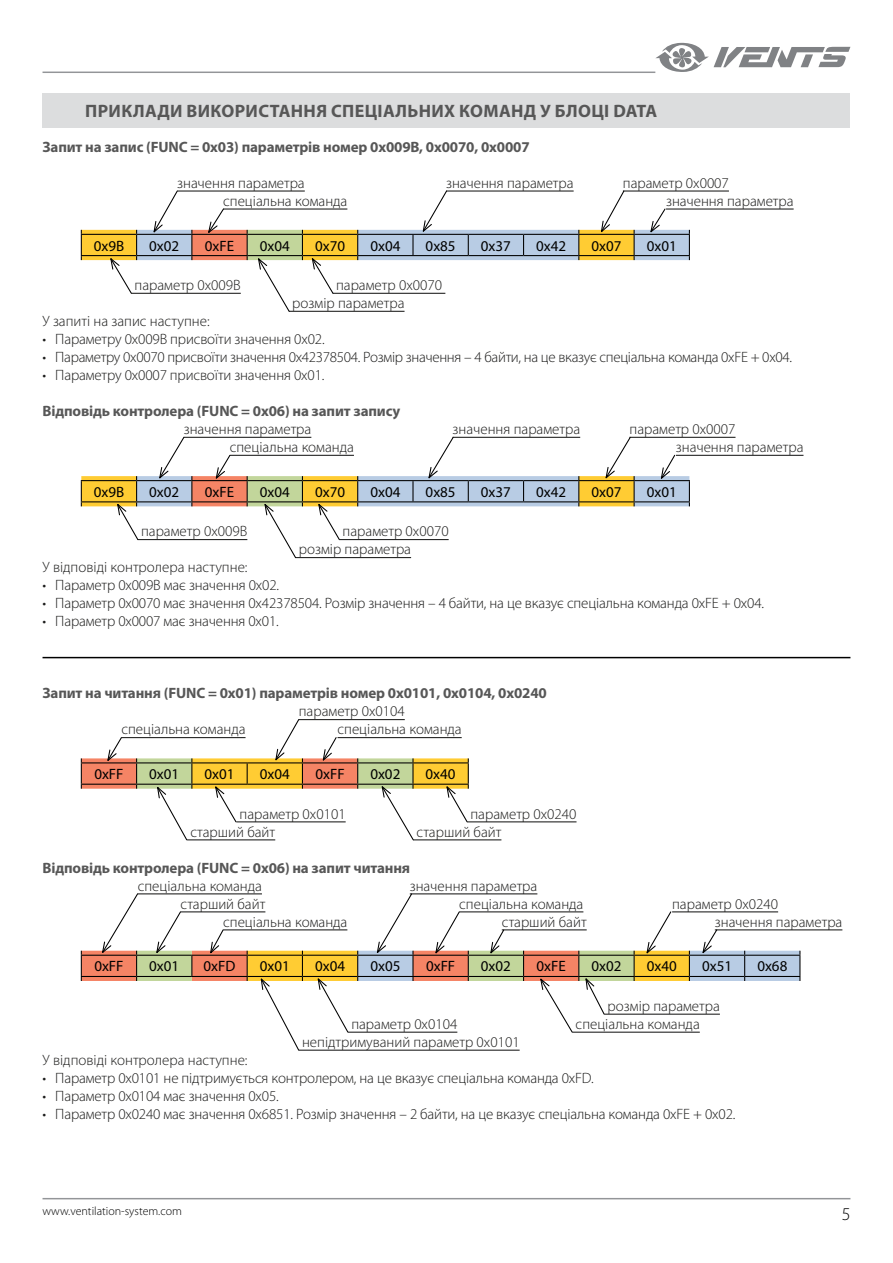
<style>
.page{position:relative;width:893px;height:1263px;background:#fff}
.page>*{position:absolute;margin:0;border:0;box-sizing:border-box;transform-origin:0 0}
.t1{font:700 18px "Myriad Pro";letter-spacing:.02em;color:#575757}
.t2{font:300 18px "Myriad Pro";color:#000}
.t3{font:300 15px/18px "Myriad Pro";color:#1c1c1b}
.t4{font:700 15px "Myriad Pro";letter-spacing:-.01em;color:#575757}
.t5{font:15px "Myriad Pro";color:#000}
.t6{font:300 15px "Myriad Pro";letter-spacing:-.02em;color:#1c1c1b}
.t7{font:300 12px "Myriad Pro";color:#000}
</style>
<div class="page">
<hr style="left:43px;top:1198px;width:807px;height:1px;background:#939598">
<hr style="left:43px;top:72px;width:612px;height:1px;background:#939598">
<svg style="left:655px;top:43px;width:195px;height:29px"></svg>
<div style="left:43px;top:94px;width:807px;height:34px;background:#dcddde"></div>
<hr style="left:623px;top:190px;width:106px;height:2px;background:#1c1c1b">
<hr style="left:666px;top:208px;width:128px;height:2px;background:#1c1c1b">
<hr style="left:629px;top:437px;width:106px;height:1px;background:#1c1c1b">
<hr style="left:676px;top:455px;width:127px;height:1px;background:#1c1c1b">
<hr style="left:467px;top:821px;width:109px;height:1px;background:#1c1c1b">
<hr style="left:413px;top:839px;width:88px;height:1px;background:#1c1c1b">
<hr style="left:715px;top:929px;width:127px;height:1px;background:#1c1c1b">
<svg style="left:81px;top:190px;width:609px;height:122px"></svg>
<svg style="left:81px;top:436px;width:609px;height:123px"></svg>
<svg style="left:81px;top:719px;width:388px;height:122px"></svg>
<svg style="left:81px;top:893px;width:719px;height:158px"></svg>
<hr style="left:43px;top:657px;width:807px;height:1px;background:#000">
<p class="t1" style="left:85px;top:99px;width:574px">ПРИКЛАДИ ВИКОРИСТАННЯ СПЕЦІАЛЬНИХ КОМАНД У БЛОЦІ DATA</p>
<p class="t4" style="left:43px;top:137px;width:489px">Запит на запис (FUNC = 0x03) параметрів номер 0x009B, 0x0070, 0x0007</p>
<p class="t3" style="left:177px;top:174px;width:129px">значення параметра</p>
<p class="t3" style="left:446px;top:174px;width:129px">значення параметра</p>
<p class="t3" style="left:623px;top:174px;width:108px">параметр 0x0007</p>
<p class="t3" style="left:223px;top:192px;width:126px">спеціальна команда</p>
<p class="t3" style="left:666px;top:192px;width:129px">значення параметра</p>
<p class="t5" style="left:94px;top:236px;width:32px">0x9B</p>
<p class="t5" style="left:149px;top:236px;width:32px">0x02</p>
<p class="t5" style="left:205px;top:236px;width:31px">0xFE</p>
<p class="t5" style="left:260px;top:236px;width:32px">0x04</p>
<p class="t5" style="left:315px;top:236px;width:32px">0x70</p>
<p class="t5" style="left:370px;top:236px;width:32px">0x04</p>
<p class="t5" style="left:426px;top:236px;width:32px">0x85</p>
<p class="t5" style="left:481px;top:236px;width:32px">0x37</p>
<p class="t5" style="left:536px;top:236px;width:32px">0x42</p>
<p class="t5" style="left:591px;top:236px;width:32px">0x07</p>
<p class="t5" style="left:647px;top:236px;width:32px">0x01</p>
<p class="t3" style="left:135px;top:276px;width:108px">параметр 0x009B</p>
<p class="t3" style="left:292px;top:276px;width:151px;text-indent:44px">параметр 0x0070 розмір параметра</p>
<p class="t3" style="left:43px;top:312px;width:169px">У запиті на запис наступне:</p>
<p class="t3" style="left:43px;top:330px;width:284px">• Параметру 0x009B присвоїти значення 0x02.</p>
<p class="t6" style="left:43px;top:349px;width:751px">• Параметру 0x0070 присвоїти значення 0x42378504. Розмір значення – 4 байти, на це вказує спеціальна команда 0xFE + 0x04.</p>
<p class="t3" style="left:43px;top:366px;width:283px">• Параметру 0x0007 присвоїти значення 0x01.</p>
<p class="t4" style="left:43px;top:401px;width:359px">Відповідь контролера (FUNC = 0x06) на запит запису</p>
<p class="t3" style="left:184px;top:420px;width:129px">значення параметра</p>
<p class="t3" style="left:453px;top:420px;width:129px">значення параметра</p>
<p class="t3" style="left:629px;top:420px;width:108px">параметр 0x0007</p>
<p class="t3" style="left:230px;top:438px;width:126px">спеціальна команда</p>
<p class="t3" style="left:676px;top:438px;width:129px">значення параметра</p>
<p class="t5" style="left:94px;top:483px;width:32px">0x9B</p>
<p class="t5" style="left:149px;top:483px;width:32px">0x02</p>
<p class="t5" style="left:205px;top:483px;width:31px">0xFE</p>
<p class="t5" style="left:260px;top:483px;width:32px">0x04</p>
<p class="t5" style="left:315px;top:483px;width:32px">0x70</p>
<p class="t5" style="left:370px;top:483px;width:32px">0x04</p>
<p class="t5" style="left:426px;top:483px;width:32px">0x85</p>
<p class="t5" style="left:481px;top:483px;width:32px">0x37</p>
<p class="t5" style="left:536px;top:483px;width:32px">0x42</p>
<p class="t5" style="left:591px;top:483px;width:32px">0x07</p>
<p class="t5" style="left:647px;top:483px;width:32px">0x01</p>
<p class="t3" style="left:141px;top:523px;width:108px">параметр 0x009B</p>
<p class="t3" style="left:299px;top:523px;width:151px;text-indent:44px">параметр 0x0070 розмір параметра</p>
<p class="t3" style="left:43px;top:559px;width:207px">У відповіді контролера наступне:</p>
<p class="t3" style="left:43px;top:577px;width:238px">• Параметр 0x009B має значення 0x02.</p>
<p class="t3" style="left:43px;top:595px;width:723px">• Параметр 0x0070 має значення 0x42378504. Розмір значення – 4 байти, на це вказує спеціальна команда 0xFE + 0x04.</p>
<p class="t3" style="left:43px;top:613px;width:238px">• Параметр 0x0007 має значення 0x01.</p>
<p class="t4" style="left:43px;top:684px;width:506px">Запит на читання (FUNC = 0x01) параметрів номер 0x0101, 0x0104, 0x0240</p>
<p class="t3" style="left:299px;top:703px;width:108px">параметр 0x0104</p>
<p class="t3" style="left:121px;top:721px;width:126px">спеціальна команда</p>
<p class="t3" style="left:338px;top:721px;width:126px">спеціальна команда</p>
<p class="t5" style="left:94px;top:765px;width:31px">0xFF</p>
<p class="t5" style="left:149px;top:765px;width:32px">0x01</p>
<p class="t5" style="left:204px;top:765px;width:32px">0x01</p>
<p class="t5" style="left:260px;top:765px;width:32px">0x04</p>
<p class="t5" style="left:315px;top:765px;width:31px">0xFF</p>
<p class="t5" style="left:370px;top:765px;width:32px">0x02</p>
<p class="t5" style="left:426px;top:765px;width:32px">0x40</p>
<p class="t3" style="left:240px;top:805px;width:108px">параметр 0x0101</p>
<p class="t3" style="left:470px;top:805px;width:108px">параметр 0x0240</p>
<p class="t3" style="left:190px;top:823px;width:86px">старший байт</p>
<p class="t3" style="left:417px;top:823px;width:86px">старший байт</p>
<p class="t4" style="left:43px;top:858px;width:369px">Відповідь контролера (FUNC = 0x06) на запит читання</p>
<p class="t3" style="left:138px;top:877px;width:126px">спеціальна команда</p>
<p class="t3" style="left:410px;top:877px;width:129px">значення параметра</p>
<p class="t3" style="left:180px;top:895px;width:86px">старший байт</p>
<p class="t3" style="left:459px;top:895px;width:126px">спеціальна команда</p>
<p class="t3" style="left:672px;top:895px;width:108px">параметр 0x0240</p>
<p class="t3" style="left:223px;top:913px;width:126px">спеціальна команда</p>
<p class="t3" style="left:502px;top:913px;width:86px">старший байт</p>
<p class="t3" style="left:715px;top:913px;width:129px">значення параметра</p>
<p class="t5" style="left:94px;top:957px;width:31px">0xFF</p>
<p class="t5" style="left:149px;top:957px;width:32px">0x01</p>
<p class="t5" style="left:204px;top:957px;width:33px">0xFD</p>
<p class="t5" style="left:260px;top:957px;width:32px">0x01</p>
<p class="t5" style="left:315px;top:957px;width:32px">0x04</p>
<p class="t5" style="left:370px;top:957px;width:32px">0x05</p>
<p class="t5" style="left:426px;top:957px;width:31px">0xFF</p>
<p class="t5" style="left:481px;top:957px;width:32px">0x02</p>
<p class="t5" style="left:537px;top:957px;width:31px">0xFE</p>
<p class="t5" style="left:591px;top:957px;width:32px">0x02</p>
<p class="t5" style="left:647px;top:957px;width:32px">0x40</p>
<p class="t5" style="left:702px;top:957px;width:32px">0x51</p>
<p class="t5" style="left:757px;top:957px;width:32px">0x68</p>
<p class="t3" style="left:608px;top:997px;width:114px">розмір параметра</p>
<p class="t3" style="left:351px;top:1015px;width:108px">параметр 0x0104</p>
<p class="t3" style="left:576px;top:1015px;width:126px">спеціальна команда</p>
<p class="t3" style="left:302px;top:1033px;width:219px">непідтримуваний параметр 0x0101</p>
<p class="t3" style="left:43px;top:1051px;width:207px">У відповіді контролера наступне:</p>
<p class="t3" style="left:43px;top:1069px;width:553px">• Параметр 0x0101 не підтримується контролером, на це вказує спеціальна команда 0xFD.</p>
<p class="t3" style="left:43px;top:1087px;width:238px">• Параметр 0x0104 має значення 0x05.</p>
<p class="t3" style="left:43px;top:1105px;width:694px">• Параметр 0x0240 має значення 0x6851. Розмір значення – 2 байти, на це вказує спеціальна команда 0xFE + 0x02.</p>
<p class="t7" style="left:43px;top:1204px;width:141px">www.ventilation-system.com</p>
<p class="t2" style="left:842px;top:1204px;width:10px">5</p>
</div>
